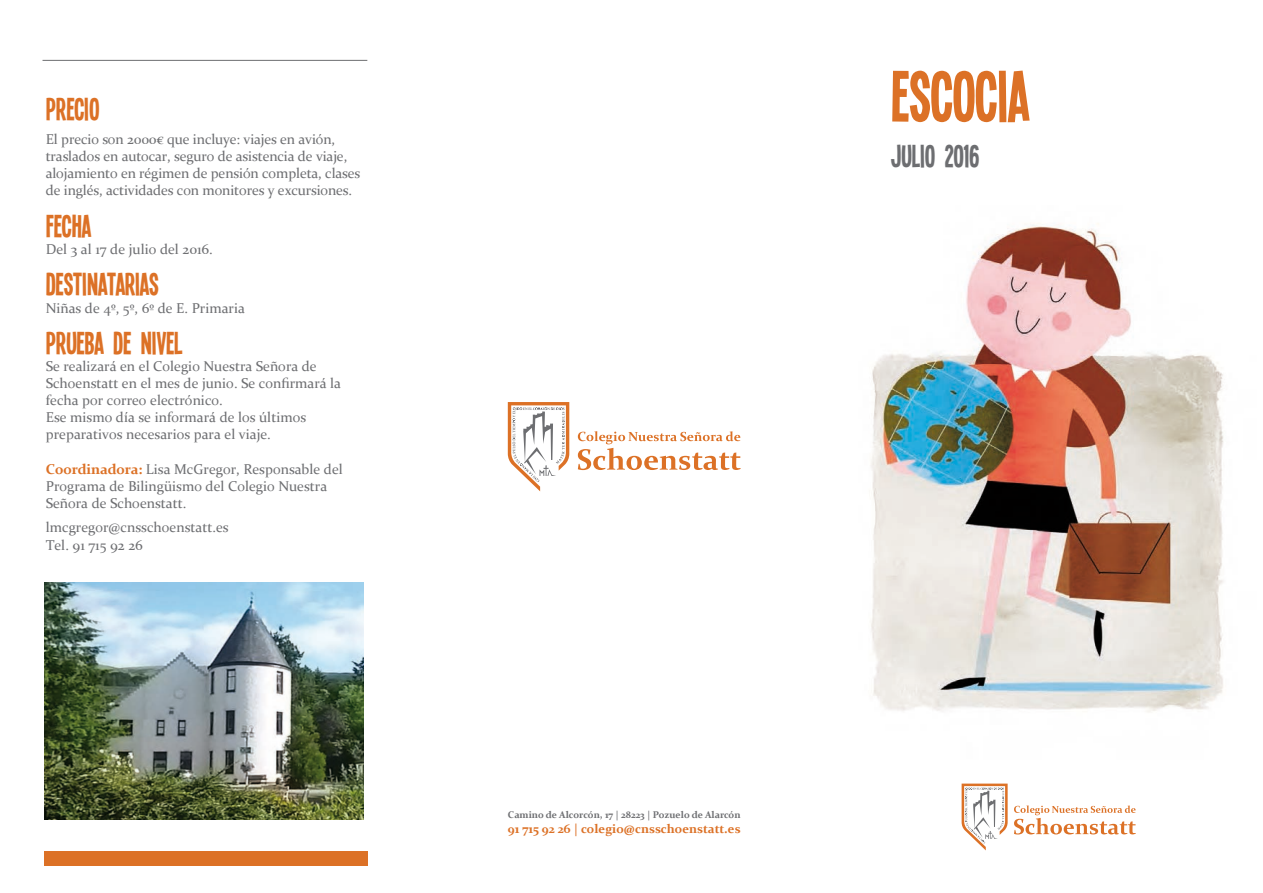
<style>
.page{position:relative;width:1263px;height:893px;background:#fff}
.page>*{position:absolute;margin:0;border:0;box-sizing:border-box;transform-origin:0 0}
.t1{font:77.85px "Single Sleeve";color:#dc7126}
.t2{font:34.5px "Single Sleeve";color:#dc7126}
.t3{font:34.5px "Single Sleeve";color:#6d6e71}
.t4{font:14.25px/17.1px "Constantia";color:#6d6e71}
.t5{font:700 12.6px "Constantia";color:#dc7126}
.t6{font:700 9.75px "Constantia";color:#6d6e71}
.s1{font-weight:700;color:#dc7126}
</style>
<div class="page">
<img style="left:871px;top:223px;width:353px;height:561px">
<svg style="left:508px;top:402px;width:61px;height:89px"></svg>
<svg style="left:578px;top:431px;width:163px;height:39px"></svg>
<div style="left:44px;top:851px;width:323px;height:15px;background:#dc7126"></div>
<svg style="left:961px;top:784px;width:47px;height:66px"></svg>
<svg style="left:1014px;top:805px;width:122px;height:29px"></svg>
<hr style="left:43px;top:60px;width:324px;height:1px;background:#6d6e71">
<img style="left:44px;top:582px;width:320px;height:237px">
<h2 class="t2" style="left:46px;top:89px;width:55px">PRECIO</h2>
<p class="t4" style="left:46px;top:130px;width:316px">El precio son 2000€ que incluye: viajes en avión, traslados en autocar, seguro de asistencia de viaje, alojamiento en régimen de pensión completa, clases de inglés, actividades con monitores y excursiones.</p>
<h2 class="t2" style="left:46px;top:206px;width:47px">FECHA</h2>
<p class="t4" style="left:46px;top:240px;width:169px">Del 3 al 17 de julio del 2016.</p>
<h2 class="t2" style="left:46px;top:265px;width:114px">DESTINATARIAS</h2>
<p class="t4" style="left:46px;top:298px;width:201px">Niñas de 4º, 5º, 6º de E. Primaria</p>
<h2 class="t2" style="left:46px;top:323px;width:138px">PRUEBA DE NIVEL</h2>
<p class="t4" style="left:46px;top:357px;width:297px">Se realizará en el Colegio Nuestra Señora de Schoenstatt en el mes de junio. Se confirmará la fecha por correo electrónico.<br>Ese mismo día se informará de los últimos preparativos necesarios para el viaje.</p>
<p class="t4" style="left:46px;top:460px;width:299px"><span class="s1">Coordinadora:</span> Lisa McGregor, Responsable del<br>Programa de Bilingüismo del Colegio Nuestra<br>Señora de Schoenstatt.</p>
<p class="t4" style="left:46px;top:518px;width:184px">lmcgregor@cnsschoenstatt.es<br>Tel. 91 715 92 26</p>
<p class="t6" style="left:508px;top:808px;width:234px">Camino de Alcorcón, 17 | 28223 | Pozuelo de Alarcón</p>
<p class="t5" style="left:508px;top:820px;width:234px">91 715 92 26 | colegio@cnsschoenstatt.es</p>
<h1 class="t1" style="left:891px;top:52px;width:139px">ESCOCIA</h1>
<h2 class="t3" style="left:891px;top:136px;width:90px">JULIO 2016</h2>
</div>
